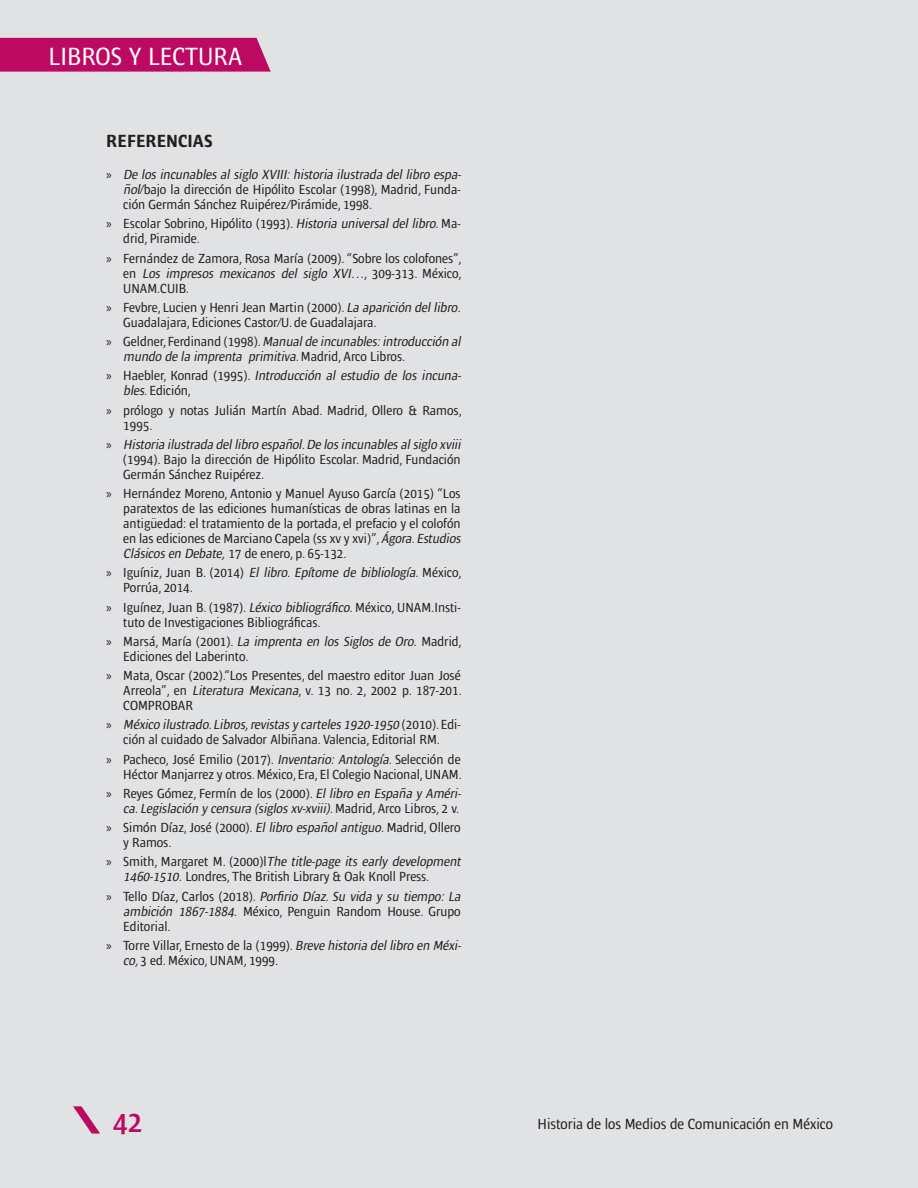
<style>
.page{position:relative;width:918px;height:1188px;background:#e1e2e4}
.page>*{position:absolute;margin:0;border:0;box-sizing:border-box;transform-origin:0 0}
.t1{font:600 condensed 30px "Ardoise Std";color:#bc0a62}
.t2{font:condensed 25.5px "Ardoise Std";color:#fff}
.t3{font:700 condensed 18px "Ardoise Std";color:#231f20}
.t4{font:condensed 15px "Ardoise Std";color:#231f20}
.t5{font:condensed 13.5px/15px "Ardoise Std";color:#231f20}
.t6{font:italic condensed 13.5px/15px "Ardoise Std";color:#231f20}
.s1{font-family:"Myriad Pro";font-stretch:normal}
.s2{font-style:italic}
.s3{font-family:"Myriad Pro";font-style:normal;font-stretch:normal}
.s4{font-style:normal}
</style>
<div class="page">
<hr style="left:917px;top:0;width:1px;height:716px;background:#3e178b">
<svg style="left:73px;top:1106px;width:27px;height:28px"></svg>
<div style="left:0;top:38px;width:271px;height:34px;background:#bc0a62"></div>
<h2 class="t2" style="left:49px;top:42px;width:195px">LIBROS Y LECTURA</h2>
<h3 class="t3" style="left:106px;top:131px;width:108px">REFERENCIAS</h3>
<p class="t5" style="left:123px;top:167px;width:342px;text-indent:-17px"><span class="s1">»</span> <span class="s2">De los incunables al siglo XVIII:historia ilustrada del libro espa&shy;ñol</span>/bajo la dirección de Hipólito Escolar (1998), Madrid, Funda&shy;ción Germán Sánchez Ruipérez/Pirámide, 1998.</p>
<p class="t5" style="left:123px;top:216px;width:339px;text-indent:-17px"><span class="s1">»</span> Escolar Sobrino, Hipólito (1993). <span class="s2">Historia universal del libro</span>. Ma&shy;drid, Piramide.</p>
<p class="t5" style="left:123px;top:250px;width:340px;text-align:justify;text-indent:-17px"><span class="s1">»</span> Fernández de Zamora, Rosa María (2009). “Sobre los colofones”, e n <span class="s2">Los impresos mexicanos del siglo XVI…</span>, 3 0 9 - 3 1 3 . M éx i c o, UNAM.CUIB.</p>
<p class="t5" style="left:123px;top:300px;width:342px;text-indent:-17px"><span class="s1">»</span> Fevbre, Lucien y Henri Jean Martin (2000). <span class="s2">La aparición dellibro.<br></span>Guadalajara, Ediciones Castor/U. de Guadalajara.</p>
<p class="t6" style="left:123px;top:334px;width:342px;text-indent:-17px"><span class="s3">»</span> <span class="s4">G e l d n e r, Fe rd i n a n d ( 1 9 9 8 ) .</span> Manualde incunables:introducción al mundo de la imprenta primitiva<span class="s4">. M a d r i d , A rc o L i b ro s .</span></p>
<p class="t6" style="left:123px;top:368px;width:342px;text-indent:-17px"><span class="s3">»</span> <span class="s4">H a e b l e r, Ko n ra d ( 1 9 9 5 ) .</span> Introducción al estudio de los incuna&shy;bles<span class="s4">. Edición,</span></p>
<p class="t5" style="left:123px;top:402px;width:340px;text-indent:-17px"><span class="s1">»</span> prólogo y notas Julián Martín Abad. Madrid, Ollero &amp; Ramos,<br>1995.</p>
<p class="t5" style="left:123px;top:437px;width:342px;text-indent:-17px"><span class="s1">»</span> <span class="s2">Historia ilustrada dellibro español.De los incunables alsiglo xviii </span>(1994). Bajo la dirección de Hipólito Escolar. Madrid, Fundación<br>Germán Sánchez Ruipérez.</p>
<p class="t5" style="left:123px;top:486px;width:342px;text-indent:-17px"><span class="s1">»</span> Hernández Moreno, Antonio y Manuel Ayuso García (2015) “Los paratextos de las ediciones humanísticas de obras latinas en la antigüedad: el tratamiento de la portada, el prefacio y el colofón en las ediciones de Marciano Capela (ss xv y xvi)”, <span class="s2">Ágora.Estudios Clásicos en Debate,</span>17 de enero, p. 65-132.</p>
<p class="t5" style="left:123px;top:565px;width:340px;text-indent:-17px"><span class="s1">»</span> Iguíniz, Juan B. (2014) <span class="s2">El libro. Epítome de bibliología</span>. México,<br>Porrúa, 2014.</p>
<p class="t5" style="left:123px;top:599px;width:339px;text-indent:-17px"><span class="s1">»</span> Iguínez, Juan B. (1987). <span class="s2">Léxico bibliográfico</span>. México, UNAM.Insti&shy;tuto de Investigaciones Bibliográficas.</p>
<p class="t5" style="left:123px;top:634px;width:340px;text-indent:-17px"><span class="s1">»</span> Marsá, María (2001). <span class="s2">La imprenta en los Siglos de Oro.</span> Madrid,<br>Ediciones del Laberinto.</p>
<p class="t5" style="left:123px;top:668px;width:340px;text-align:justify;text-indent:-17px"><span class="s1">»</span> Mata, Oscar (2002).“Los Presentes, del maestro editor Juan José Arreola”, en <span class="s2">Literatura Mexicana</span>, v. 13 no. 2, 2002 p. 187-201.<br>COMPROBAR</p>
<p class="t5" style="left:106px;top:717px;width:356px;text-align:center"><span class="s1">»</span> <span class="s2">México ilustrado.Libros,revistas y carteles 1920-1950</span> ( 2 0 1 0 ) . E d i - ción al cuidado de Salvador Albiñana. Valencia, Editorial RM.</p>
<p class="t5" style="left:106px;top:751px;width:357px;text-align:right"><span class="s1">»</span> Pacheco, José Emilio (2017). <span class="s2">Inventario: Antología</span>. Selección de<br>Héctor Manjarrez y otros. México, Era, El Colegio Nacional, UNAM.</p>
<p class="t6" style="left:106px;top:786px;width:359px;text-align:right"><span class="s3">»</span> <span class="s4">Reyes Gómez, Fermín de los (2000).</span> El libro en España y Améri&shy;ca.Legislación y censura (siglos xv-xviii).<span class="s4">M a d r i d , A rc o L i b ro s , 2 v.</span></p>
<p class="t5" style="left:123px;top:820px;width:339px;text-indent:-17px"><span class="s1">»</span> Simón Díaz, José (2000). <span class="s2">El libro español antiguo</span>. Madrid, Ollero y Ramos.</p>
<p class="t5" style="left:123px;top:854px;width:342px;text-indent:-17px"><span class="s1">»</span> S m i t h , M a r ga re t M . ( 2 0 0 0 ) l <span class="s2">The title-page its early development<br>1460-1510.</span>Londres, The British Library &amp; Oak Knoll Press.</p>
<p class="t5" style="left:123px;top:888px;width:342px;text-indent:-17px"><span class="s1">»</span> Te l l o D ía z, Ca r l o s ( 2 0 1 8 ) . <span class="s2">Porfirio Díaz.Su vida y su tiempo: La ambición 1867-1884.</span> México, Penguin Random House. Grupo<br>Editorial.</p>
<p class="t5" style="left:123px;top:938px;width:342px;text-indent:-17px"><span class="s1">»</span> Torre Villar, Ernesto de la (1999). <span class="s2">Breve historia dellibro en Méxi&shy;co,</span>3 ed. México, UNAM, 1999.</p>
<h1 class="t1" style="left:113px;top:1104px;width:30px">42</h1>
<p class="t4" style="left:538px;top:1115px;width:297px">Historia de los Medios de Comunicación en México</p>
</div>
